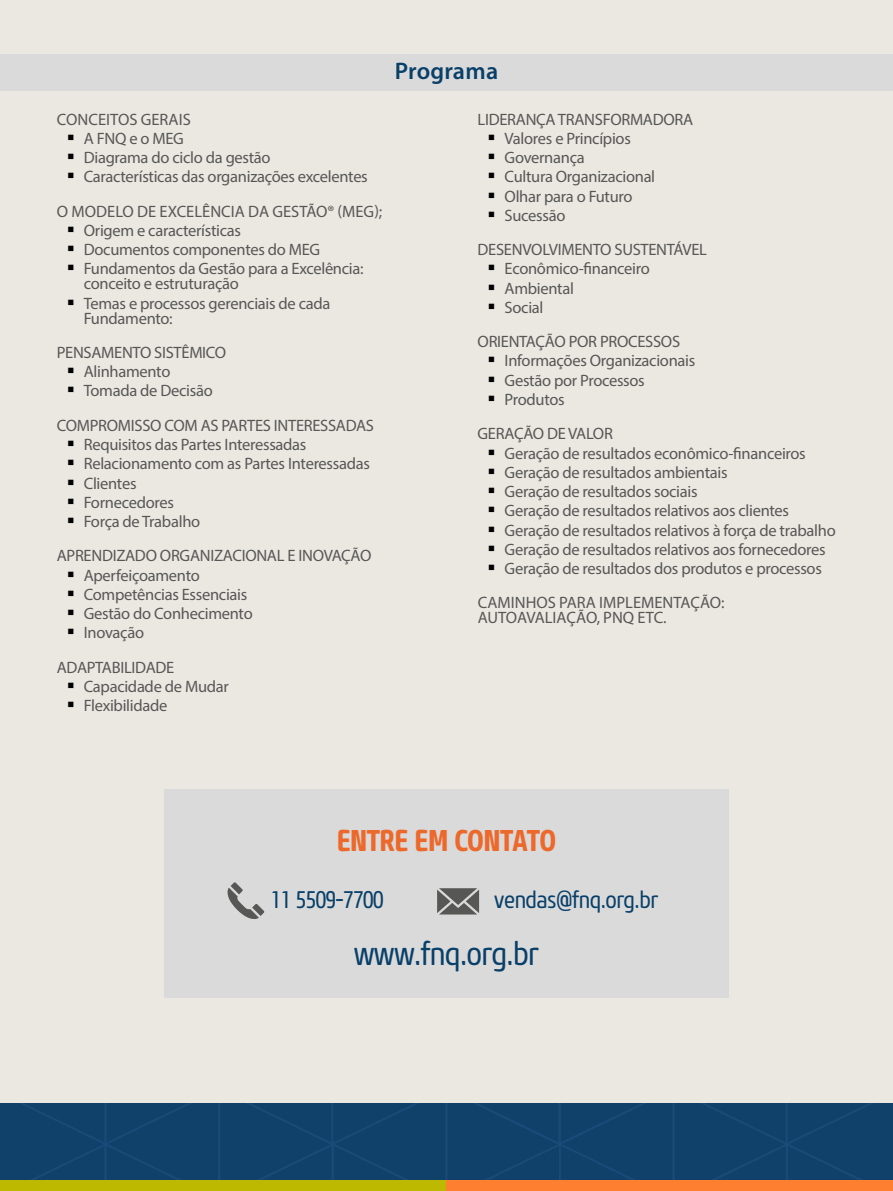
<style>
.page{position:relative;width:893px;height:1191px;background:#ebe8e1}
.page>*{position:absolute;margin:0;border:0;box-sizing:border-box;transform-origin:0 0}
.t1{font:33px "Core Sans M47 Cn";letter-spacing:-.02em;color:#094069}
.t2{font:700 30px "Core Sans M67 Cn";letter-spacing:-.02em;color:#ed692b}
.t3{font:24px "Core Sans M47 Cn";letter-spacing:-.02em;color:#094069}
.t4{font:600 24px "Myriad Pro";letter-spacing:.005em;color:#094069}
.t5{font:16.5px/19.2px "Myriad Pro";letter-spacing:-.02em;color:#575756}
.t6{font:16.5px/15px "Myriad Pro";color:#575756}
</style>
<div class="page">
<div style="left:0;top:1103px;width:893px;height:77px;background:#10416b"></div>
<div style="left:0;top:1180px;width:447px;height:11px;background:#bdb800"></div>
<div style="left:446px;top:1180px;width:447px;height:11px;background:#ff7f30"></div>
<div style="left:0;top:54px;width:893px;height:36px;background:#dadada"></div>
<div style="left:164px;top:789px;width:565px;height:208px;background:#dadada"></div>
<svg style="left:437px;top:888px;width:42px;height:26px"></svg>
<svg style="left:227px;top:882px;width:37px;height:37px"></svg>
<p class="t5" style="left:84px;top:109px;width:286px;text-indent:-27px">CONCEITOS GERAIS<br>A FNQ e o MEG<br>Diagrama do ciclo da gestão<br>Características das organizações excelentes</p>
<p class="t5" style="left:84px;top:201px;width:300px;text-indent:-27px">O MODELO DE EXCELÊNCIA DA GESTÃO® (MEG); Origem e características<br>Documentos componentes do MEG Fundamentos da Gestão para a Excelência:</p>
<p class="t5" style="left:84px;top:274px;width:248px">conceito e estruturação<br>Temas e processos gerenciais de cada</p>
<p class="t5" style="left:57px;top:301px;width:171px;line-height:34.2px;text-indent:27px">Fundamento:<br>PENSAMENTO SISTÊMICO</p>
<p class="t5" style="left:84px;top:362px;width:130px">Alinhamento<br>Tomada de Decisão</p>
<p class="t5" style="left:84px;top:415px;width:292px;text-indent:-27px">COMPROMISSO COM AS PARTES INTERESSADAS<br>Requisitos das Partes Interessadas<br>Relacionamento com as Partes Interessadas<br>Clientes<br>Fornecedores<br>Força de Trabalho</p>
<p class="t5" style="left:84px;top:546px;width:289px;text-indent:-27px">APRENDIZADO ORGANIZACIONAL E INOVAÇÃO<br>Aperfeiçoamento<br>Competências Essenciais<br>Gestão do Conhecimento<br>Inovação</p>
<p class="t5" style="left:84px;top:657px;width:147px;text-indent:-27px">ADAPTABILIDADE<br>Capacidade de Mudar<br>Flexibilidade</p>
<h3 class="t4" style="left:395px;top:56px;width:105px">Programa</h3>
<p class="t5" style="left:505px;top:109px;width:190px;text-indent:-27px">LIDERANÇA TRANSFORMADORA<br>Valores e Princípios<br>Governança<br>Cultura Organizacional<br>Olhar para o Futuro<br>Sucessão</p>
<p class="t5" style="left:505px;top:240px;width:204px;text-indent:-27px">DESENVOLVIMENTO SUSTENTÁVEL<br>Econômico-financeiro<br>Ambiental<br>Social</p>
<p class="t5" style="left:505px;top:332px;width:192px;text-indent:-27px">ORIENTAÇÃO POR PROCESSOS<br>Informações Organizacionais<br>Gestão por Processos<br>Produtos</p>
<p class="t5" style="left:505px;top:424px;width:333px;text-indent:-27px">GERAÇÃO DE VALOR<br>Geração de resultados econômico-financeiros Geração de resultados ambientais<br>Geração de resultados sociais<br>Geração de resultados relativos aos clientes Geração de resultados relativos à força de trabalho Geração de resultados relativos aos fornecedores Geração de resultados dos produtos e processos</p>
<p class="t6" style="left:478px;top:595px;width:248px">CAMINHOS PARA IMPLEMENTAÇÃO:<br>AUTOAVALIAÇÃO, PNQ ETC.</p>
<h2 class="t2" style="left:337px;top:821px;width:221px">ENTRE EM CONTATO</h2>
<h3 class="t3" style="left:271px;top:884px;width:114px">11 5509-7700</h3>
<h3 class="t3" style="left:494px;top:884px;width:166px">vendas@fnq.org.br</h3>
<h1 class="t1" style="left:354px;top:933px;width:187px">www.fnq.org.br</h1>
</div>
